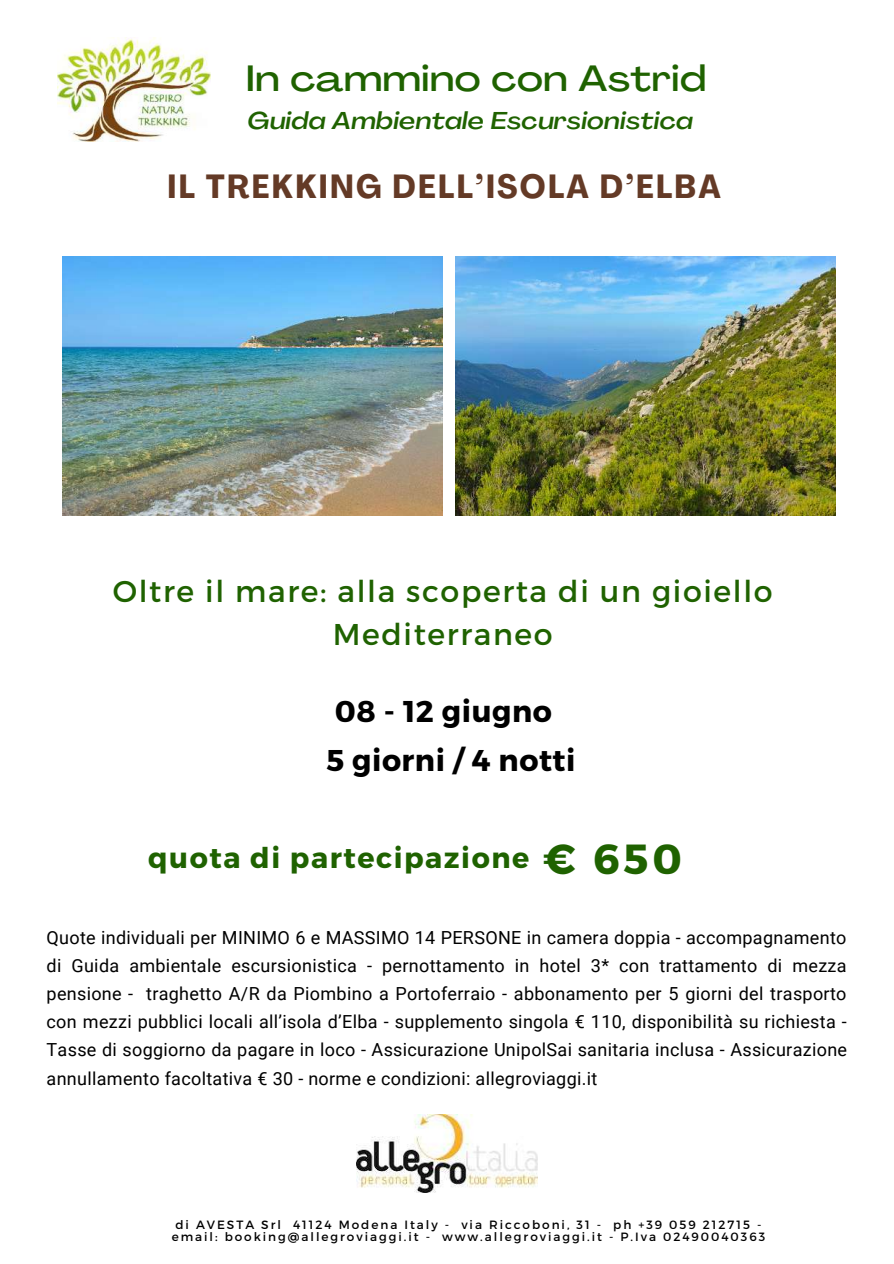
<style>
.page{position:relative;width:894px;height:1264px;background:#fff}
.page>*{position:absolute;margin:0;border:0;box-sizing:border-box;transform-origin:0 0}
.t1{font:700 42px "Montserrat";color:#1f6200}
.t2{font:500 expanded 36px "Agrandir";letter-spacing:.015em;color:#1f6200}
.t3{font:700 condensed 33px "Agrandir";letter-spacing:.07em;color:#643a26}
.t4{font:30px/42.8px "Montserrat";letter-spacing:.055em;color:#1f6200;text-align:center}
.t5{font:700 30px/48.4px "Montserrat";letter-spacing:.015em;color:#000}
.t6{font:700 28.5px "Montserrat";letter-spacing:.055em;color:#1f6200}
.t7{font:italic 500 expanded 24px "Agrandir";letter-spacing:.015em;color:#1f6200}
.t8{font:18px/28.2px "Roboto";letter-spacing:.02em;color:#000;text-align:justify}
.t9{font:12px/12.5px "Montserrat";letter-spacing:.165em;color:#000;text-align:center}
</style>
<div class="page">
<img style="left:63px;top:257px;width:379px;height:259px">
<img style="left:57px;top:37px;width:153px;height:104px">
<img style="left:357px;top:1114px;width:180px;height:78px">
<img style="left:455px;top:257px;width:379px;height:259px">
<h2 class="t2" style="left:246px;top:64px;width:461px">In cammino con Astrid</h2>
<h3 class="t7" style="left:247px;top:110px;width:447px">Guida Ambientale Escursionistica</h3>
<h3 class="t3" style="left:167px;top:173px;width:554px">IL TREKKING DELL’ISOLA D’ELBA</h3>
<h3 class="t4" style="left:113px;top:568px;width:661px">Oltre il mare: alla scoperta di un gioiello<br>Mediterraneo</h3>
<h3 class="t5" style="left:326px;top:686px;width:250px">08 - 12 giugno<br>5 giorni / 4 notti</h3>
<h3 class="t6" style="left:148px;top:839px;width:382px">quota di partecipazione</h3>
<h1 class="t1" style="left:543px;top:831px;width:140px">€ 650</h1>
<p class="t8" style="left:47px;top:923px;width:801px">Quote individuali per MINIMO 6 e MASSIMO 14 PERSONE in camera doppia - accompagnamento di Guida ambientale escursionistica - pernottamento in hotel 3* con trattamento di mezza pensione - traghetto A/R da Piombino a Portoferraio - abbonamento per 5 giorni del trasporto con mezzi pubblici locali all’isola d’Elba - supplemento singola € 110, disponibilità su richiesta - Tasse di soggiorno da pagare in loco - Assicurazione UnipolSai sanitaria inclusa - Assicurazione annullamento facoltativa € 30 - norme e condizioni: allegroviaggi.it</p>
<p class="t9" style="left:172px;top:1217px;width:595px">di AVESTA Srl 41124 Modena Italy - via Riccoboni, 31 - ph +39 059 212715 - email: booking@allegroviaggi.it - www.allegroviaggi.it - P.Iva 02490040363</p>
</div>
